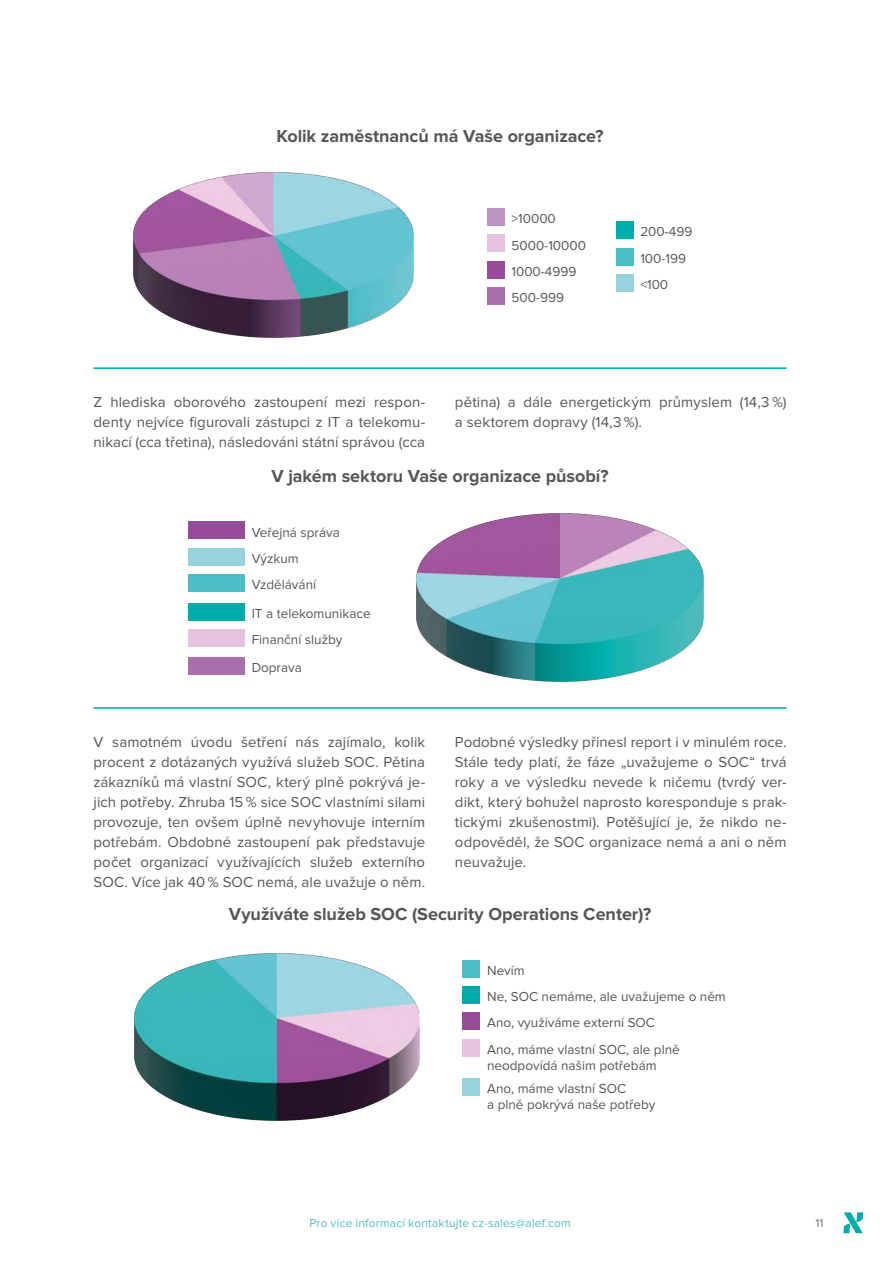
<style>
.page{position:relative;width:893px;height:1263px;background:#fff}
.page>*{position:absolute;margin:0;border:0;box-sizing:border-box;transform-origin:0 0}
.t1{font:700 18px "Proxima Nova";letter-spacing:-.005em;color:#575756}
.t2{font:15px/20px "Proxima Nova";letter-spacing:.005em;color:#575756;text-align:justify}
.t3{font:13.5px/26.4px "Proxima Nova";color:#575756}
.t4{font:12px "Proxima Nova";letter-spacing:.015em;color:#55bdba}
.t5{font:12px "Proxima Nova";color:#787878}
</style>
<div class="page">
<svg style="left:843px;top:1212px;width:20px;height:21px"></svg>
<img style="left:134px;top:172px;width:280px;height:165px">
<div style="left:487px;top:208px;width:17px;height:18px;background:#bc94c4"></div>
<div style="left:487px;top:235px;width:17px;height:17px;background:#e5c3de"></div>
<div style="left:487px;top:261px;width:17px;height:17px;background:#954b97"></div>
<div style="left:487px;top:287px;width:17px;height:18px;background:#a86fad"></div>
<div style="left:616px;top:221px;width:17px;height:18px;background:#00aca9"></div>
<div style="left:616px;top:248px;width:17px;height:17px;background:#4dbdc6"></div>
<div style="left:616px;top:274px;width:17px;height:18px;background:#96d3dd"></div>
<hr style="left:94px;top:367px;width:693px;height:2px;background:#00aca9">
<img style="left:417px;top:513px;width:286px;height:168px">
<div style="left:188px;top:522px;width:57px;height:17px;background:#954b97"></div>
<div style="left:188px;top:548px;width:57px;height:18px;background:#96d3dd"></div>
<div style="left:188px;top:574px;width:57px;height:18px;background:#4dbdc6"></div>
<div style="left:188px;top:603px;width:57px;height:18px;background:#00aca9"></div>
<div style="left:188px;top:629px;width:57px;height:18px;background:#e5c3de"></div>
<div style="left:188px;top:657px;width:57px;height:18px;background:#a86fad"></div>
<hr style="left:94px;top:707px;width:693px;height:2px;background:#00aca9">
<div style="left:462px;top:960px;width:18px;height:17px;background:#4dbdc6"></div>
<div style="left:462px;top:986px;width:18px;height:18px;background:#00aca9"></div>
<div style="left:462px;top:1012px;width:18px;height:18px;background:#954b97"></div>
<div style="left:462px;top:1039px;width:18px;height:17px;background:#e5c3de"></div>
<div style="left:462px;top:1078px;width:18px;height:17px;background:#96d3dd"></div>
<img style="left:135px;top:953px;width:285px;height:167px">
<p class="t1" style="left:277px;top:128px;width:329px">Kolik zaměstnanců má Vaše organizace?</p>
<p class="t3" style="left:511px;top:206px;width:76px">&gt;10000<br>5000-10000<br>1000-4999<br>500-999</p>
<p class="t3" style="left:640px;top:219px;width:54px">200-499<br>100-199 &lt;100</p>
<p class="t2" style="left:94px;top:393px;width:333px">Z hlediska oborového zastoupení mezi respon&shy;denty nejvíce figurovali zástupci z IT a telekomu&shy;nikací (cca třetina), následováni státní správou (cca</p>
<p class="t2" style="left:455px;top:393px;width:333px">pětina) a dále energetickým průmyslem (14,3 %) a sektorem dopravy (14,3 %).</p>
<p class="t1" style="left:271px;top:467px;width:339px">V jakém sektoru Vaše organizace působí?</p>
<p class="t3" style="left:252px;top:519px;width:90px">Veřejná správa<br>Výzkum<br>Vzdělávání</p>
<p class="t3" style="left:252px;top:601px;width:121px">IT a telekomunikace<br>Finanční služby</p>
<p class="t3" style="left:252px;top:655px;width:52px">Doprava</p>
<p class="t2" style="left:94px;top:733px;width:333px">V samotném úvodu šetření nás zajímalo, kolik procent z dotázaných využívá služeb SOC. Pětina zákazníků má vlastní SOC, který plně pokrývá je&shy;jich potřeby. Zhruba 15 % sice SOC vlastními silami provozuje, ten ovšem úplně nevyhovuje interním potřebám. Obdobné zastoupení pak představuje počet organizací využívajících služeb externího SOC. Více jak 40 % SOC nemá, ale uvažuje o něm.</p>
<p class="t2" style="left:455px;top:733px;width:333px">Podobné výsledky přinesl report i v minulém roce.<br>Stále tedy platí, že fáze „uvažujeme o SOC“ trvá roky a ve výsledku nevede k ničemu (tvrdý ver&shy;dikt, který bohužel naprosto koresponduje s prak&shy;tickými zkušenostmi). Potěšující je, že nikdo ne&shy;odpověděl, že SOC organizace nemá a ani o něm neuvažuje.</p>
<p class="t1" style="left:229px;top:906px;width:424px">Využíváte služeb SOC (Security Operations Center)?</p>
<p class="t3" style="left:487px;top:958px;width:240px">Nevím<br>Ne, SOC nemáme, ale uvažujeme o něm<br>Ano, využíváme externí SOC<br>Ano, máme vlastní SOC, ale plně</p>
<p class="t3" style="left:487px;top:1054px;width:171px;line-height:23px">neodpovídá našim potřebám<br>Ano, máme vlastní SOC</p>
<p class="t3" style="left:487px;top:1092px;width:170px">a plně pokrývá naše potřeby</p>
<p class="t4" style="left:309px;top:1217px;width:263px">Pro více informací kontaktujte cz-sales@alef.com</p>
<p class="t5" style="left:815px;top:1218px;width:10px">11</p>
</div>
